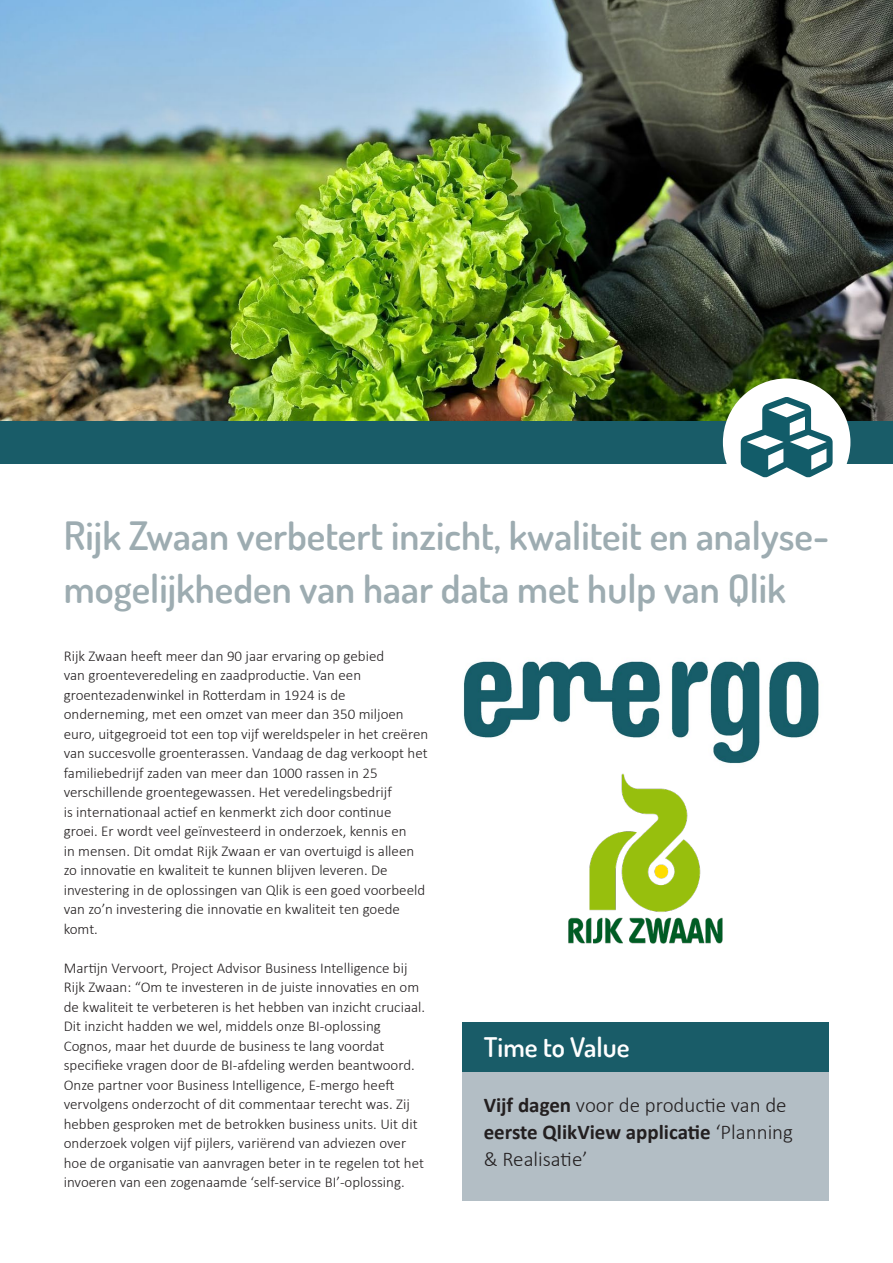
<style>
.page{position:relative;width:893px;height:1263px;background:#fff}
.page>*{position:absolute;margin:0;border:0;box-sizing:border-box;transform-origin:0 0}
.t1{font:600 39px/52.5px "Dosis";color:#9dacb1}
.t2{font:600 27px "Dosis";color:#fff}
.t3{font:300 21px/27px "Calibri";color:#231f20}
.t4{font:300 15px/19.5px "Calibri";color:#231f20}
.s1{font-weight:700}
</style>
<div class="page">
<img style="left:0;top:0;width:893px;height:421px">
<div style="left:0;top:421px;width:893px;height:42px;background:#195c68"></div>
<div style="left:723px;top:378px;width:127px;height:128px;background:#fff;border-radius:50%"></div>
<img style="left:568px;top:773px;width:155px;height:171px">
<img style="left:463px;top:661px;width:356px;height:103px">
<div style="left:462px;top:1023px;width:367px;height:178px;background:#b3bec5"></div>
<div style="left:462px;top:1023px;width:367px;height:48px;background:#195c68"></div>
<svg style="left:741px;top:397px;width:92px;height:80px"></svg>
<h1 class="t1" style="left:64px;top:509px;width:767px">Rijk Zwaan verbetert inzicht, kwaliteit en analyse&shy;mogelijkheden van haar data met hulp van Qlik</h1>
<p class="t4" style="left:64px;top:646px;width:366px">Rijk Zwaan heeft meer dan 90 jaar ervaring op gebied<br>van groenteveredeling en zaadproductie. Van een groentezadenwinkel in Rotterdam in 1924 is de onderneming, met een omzet van meer dan 350 miljoen euro, uitgegroeid tot een top vijf wereldspeler in het creëren van succesvolle groenterassen. Vandaag de dag verkoopt het familiebedrijf zaden van meer dan 1000 rassen in 25 verschillende groentegewassen. Het veredelingsbedrijf<br>is internationaal actief en kenmerkt zich door continue groei. Er wordt veel geïnvesteerd in onderzoek, kennis en<br>in mensen. Dit omdat Rijk Zwaan er van overtuigd is alleen zo innovatie en kwaliteit te kunnen blijven leveren. De investering in de oplossingen van Qlik is een goed voorbeeld van zo’n investering die innovatie en kwaliteit ten goede komt.</p>
<p class="t4" style="left:64px;top:958px;width:363px">Martijn Vervoort, Project Advisor Business Intelligence bij Rijk Zwaan: “Om te investeren in de juiste innovaties en om de kwaliteit te verbeteren is het hebben van inzicht cruciaal.<br>Dit inzicht hadden we wel, middels onze BI-oplossing Cognos, maar het duurde de business te lang voordat specifieke vragen door de BI-afdeling werden beantwoord.<br>Onze partner voor Business Intelligence, E-mergo heeft vervolgens onderzocht of dit commentaar terecht was. Zij hebben gesproken met de betrokken business units. Uit dit onderzoek volgen vijf pijlers, variërend van adviezen over hoe de organisatie van aanvragen beter in te regelen tot het invoeren van een zogenaamde ‘self-service BI’-oplossing.</p>
<h2 class="t2" style="left:484px;top:1030px;width:147px">Time to Value</h2>
<h3 class="t3" style="left:484px;top:1092px;width:311px"><span class="s1">Vijf dagen</span> voor de productie van de <span class="s1">eerste QlikView applicatie</span> ‘Planning &amp; Realisatie’</h3>
</div>
